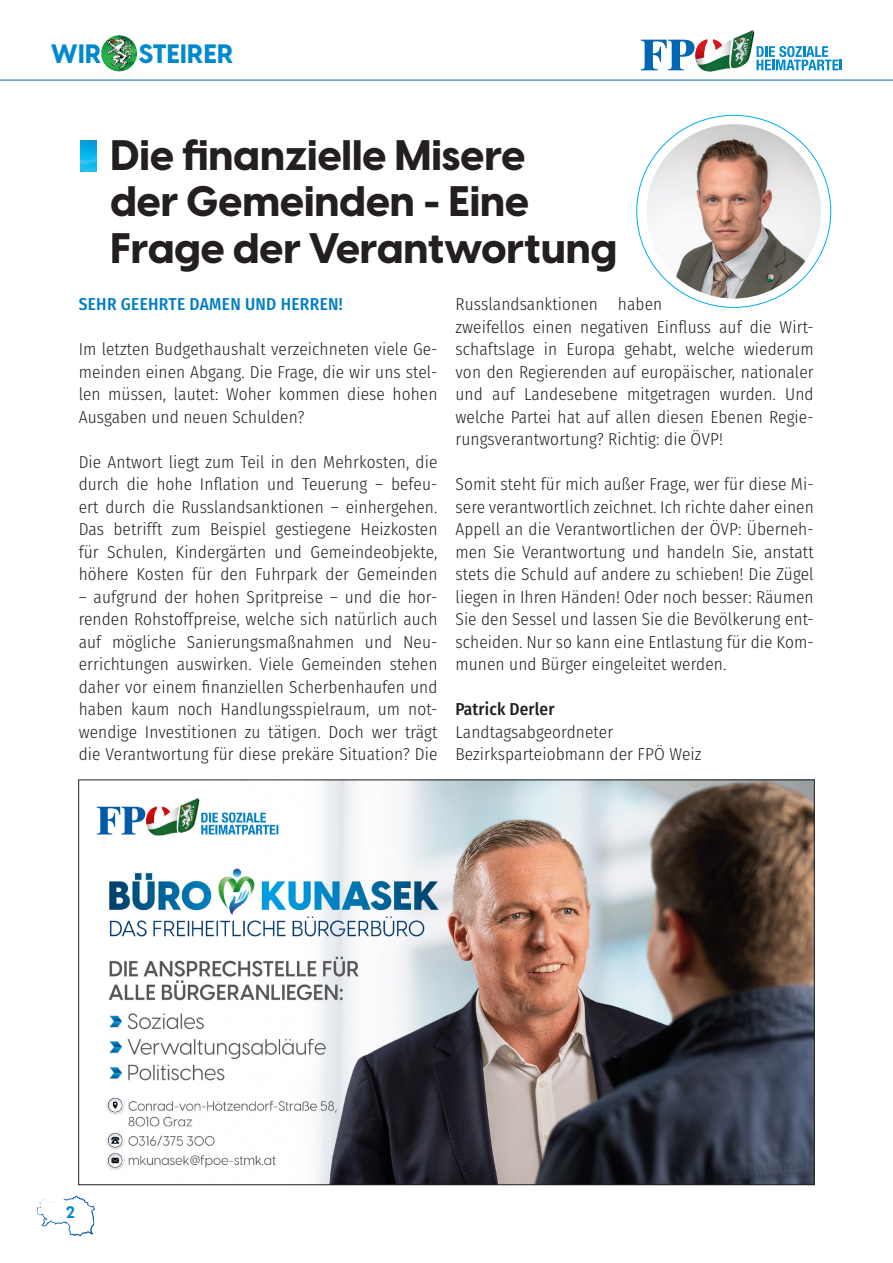
<style>
.page{position:relative;width:893px;height:1263px;background:#fff}
.page>*{position:absolute;margin:0;border:0;box-sizing:border-box;transform-origin:0 0}
.t1{font:800 42px/46.5px "Visby CF";color:#231f20}
.t2{font:800 26.25px "Visby CF";letter-spacing:.01em;color:#0089cf}
.t3{font:300 17.25px/22.5px "Fira Sans Condensed";letter-spacing:.005em;color:#231f20;text-align:justify}
.t4{font:500 17.25px "Fira Sans Condensed";letter-spacing:.015em;color:#007ec5}
.t5{font:500 17.25px "Fira Sans Condensed";letter-spacing:.005em;color:#231f20}
.t6{font:700 16.5px "Visby CF";color:#0089cf}
</style>
<div class="page">
<svg style="left:37px;top:1196px;width:58px;height:41px"></svg>
<img style="left:101px;top:36px;width:37px;height:36px">
<svg style="left:640px;top:30px;width:202px;height:42px"></svg>
<hr style="left:0;top:80px;width:893px;height:1px;background:#0166b3">
<img style="left:81px;top:140px;width:15px;height:31px">
<img style="left:647px;top:124px;width:174px;height:175px;border-radius:87px">
<img style="left:96px;top:782px;width:716px;height:401px">
<h2 class="t2" style="left:51px;top:37px;width:52px">WIR</h2>
<h2 class="t2" style="left:139px;top:37px;width:96px">STEIRER</h2>
<h1 class="t1" style="left:111px;top:132px;width:508px">Die finanzielle Misere<br>der Gemeinden - Eine<br>Frage der Verantwortung</h1>
<p class="t4" style="left:79px;top:290px;width:266px">SEHR GEEHRTE DAMEN UND HERREN!</p>
<p class="t3" style="left:79px;top:338px;width:360px">Im letzten Budgethaushalt verzeichneten viele Ge&shy;meinden einen Abgang. Die Frage, die wir uns stel&shy;len müssen, lautet: Woher kommen diese hohen Ausgaben und neuen Schulden?</p>
<p class="t3" style="left:79px;top:450px;width:360px">Die Antwort liegt zum Teil in den Mehrkosten, die durch die hohe Inflation und Teuerung – befeu&shy;ert durch die Russlandsanktionen – einhergehen.<br>Das betrifft zum Beispiel gestiegene Heizkosten für Schulen, Kindergärten und Gemeindeobjekte, höhere Kosten für den Fuhrpark der Gemeinden</p>
<p class="t3" style="left:79px;top:585px;width:360px">– aufgrund der hohen Spritpreise – und die hor&shy;renden Rohstoffpreise, welche sich natürlich auch auf mögliche Sanierungsmaßnahmen und Neu&shy;errichtungen auswirken. Viele Gemeinden stehen daher vor einem finanziellen Scherbenhaufen und haben kaum noch Handlungsspielraum, um not&shy;wendige Investitionen zu tätigen. Doch wer trägt die Verantwortung für diese prekäre Situation? Die</p>
<p class="t3" style="left:455px;top:293px;width:360px;text-align:left">Russlandsanktionen haben<br>zweifellos einen negativen Einfluss auf die Wirt&shy;schaftslage in Europa gehabt, welche wiederum von den Regierenden auf europäischer, nationaler und auf Landesebene mitgetragen wurden. Und welche Partei hat auf allen diesen Ebenen Regie&shy;rungsverantwortung? Richtig: die ÖVP!</p>
<p class="t3" style="left:455px;top:473px;width:360px">Somit steht für mich außer Frage, wer für diese Mi&shy;sere verantwortlich zeichnet. Ich richte daher einen Appell an die Verantwortlichen der ÖVP: Überneh&shy;men Sie Verantwortung und handeln Sie, anstatt stets die Schuld auf andere zu schieben! Die Zügel liegen in Ihren Händen! Oder noch besser: Räumen Sie den Sessel und lassen Sie die Bevölkerung ent&shy;scheiden. Nur so kann eine Entlastung für die Kom&shy;munen und Bürger eingeleitet werden.</p>
<p class="t5" style="left:455px;top:695px;width:101px">Patrick Derler</p>
<p class="t3" style="left:455px;top:720px;width:247px">Landtagsabgeordneter<br>Bezirksparteiobmann der FPÖ Weiz</p>
<p class="t6" style="left:66px;top:1202px;width:11px">2</p>
</div>
